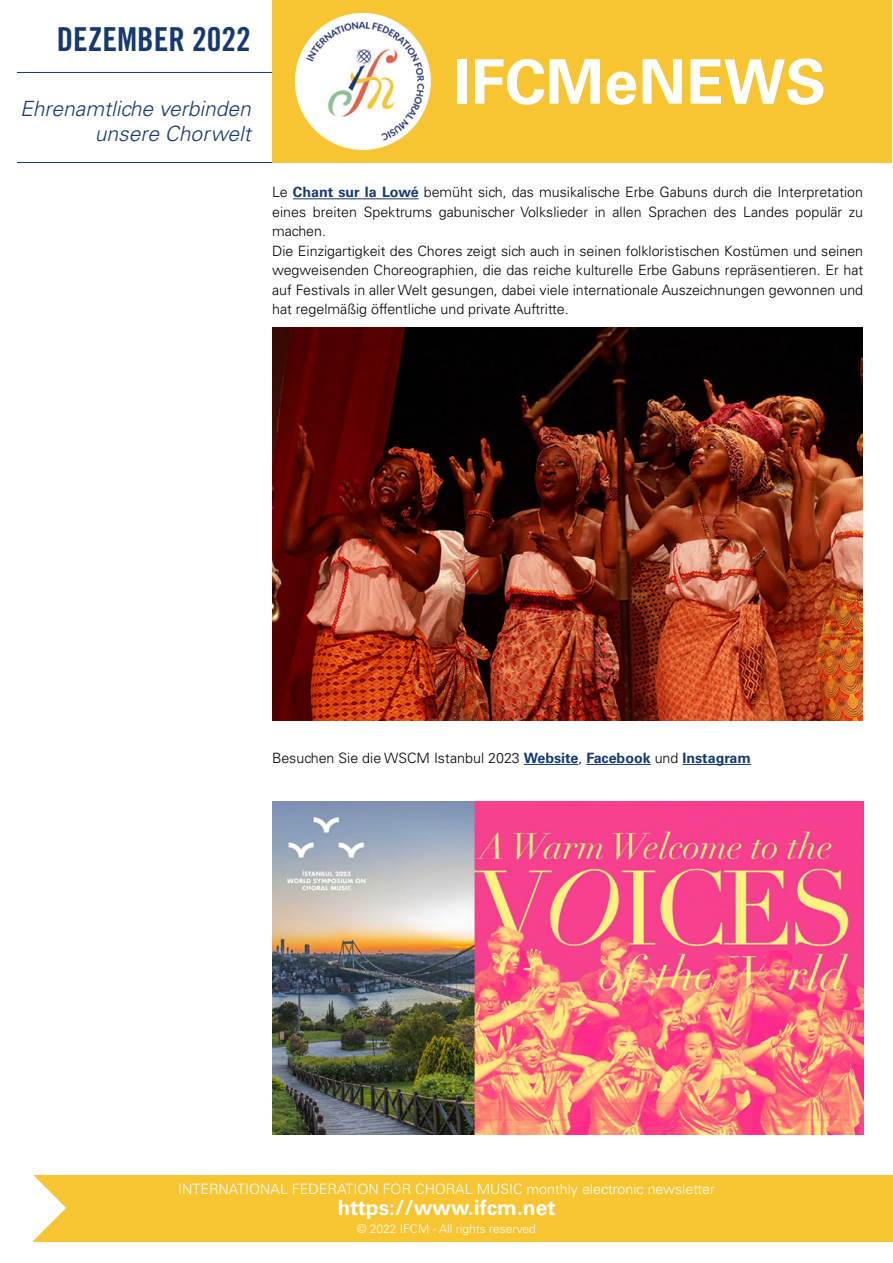
<style>
.page{position:relative;width:893px;height:1263px;background:#fff}
.page>*{position:absolute;margin:0;border:0;box-sizing:border-box;transform-origin:0 0}
.t1{font:700 61.5px "Univers LT Std";color:#fff}
.t2{font:33px "Trade Gothic LT Std Bd Cn 20";color:#153972}
.t3{font:italic 300 21px/25.2px "Univers LT Std";color:#153972;text-align:right}
.t4{font:700 21px "Univers LT Std";color:#fff}
.t5{font:300 14.25px/19.5px "Univers LT Std";color:#000}
.t6{font:300 14.25px "Univers LT Std";color:#fff}
.t7{font:300 12px "Univers LT Std";color:#fff}
.s1{font-weight:700;color:#153972}
</style>
<div class="page">
<hr style="left:293px;top:198px;width:126px;height:1px;background:#153972">
<hr style="left:524px;top:764px;width:54px;height:1px;background:#153972">
<hr style="left:586px;top:764px;width:65px;height:1px;background:#153972">
<hr style="left:682px;top:764px;width:69px;height:1px;background:#153972">
<div style="left:33px;top:1176px;width:860px;height:66px;background:#f7c531"></div>
<svg style="left:33px;top:1175px;width:33px;height:66px"></svg>
<div style="left:272px;top:0;width:619px;height:163px;background:#f7c531"></div>
<img style="left:295px;top:13px;width:135px;height:136px">
<hr style="left:17px;top:72px;width:255px;height:1px;background:#153972">
<hr style="left:17px;top:162px;width:255px;height:1px;background:#153972">
<img style="left:273px;top:327px;width:590px;height:393px">
<img style="left:272px;top:802px;width:591px;height:332px">
<h2 class="t2" style="left:57px;top:19px;width:196px">DEZEMBER 2022</h2>
<h3 class="t3" style="left:20px;top:96px;width:232px">Ehrenamtliche verbinden unsere Chorwelt</h3>
<h1 class="t1" style="left:454px;top:46px;width:374px">IFCMeNEWS</h1>
<p class="t5" style="left:272px;top:183px;width:593px">Le <span class="s1">Chant sur la Lowé</span> bemüht sich, das musikalische Erbe Gabuns durch die Interpretation eines breiten Spektrums gabunischer Volkslieder in allen Sprachen des Landes populär zu machen.<br>Die Einzigartigkeit des Chores zeigt sich auch in seinen folkloristischen Kostümen und seinen wegweisenden Choreographien, die das reiche kulturelle Erbe Gabuns repräsentieren. Er hat auf Festivals in aller Welt gesungen, dabei viele internationale Auszeichnungen gewonnen und hat regelmäßig öffentliche und private Auftritte.</p>
<p class="t5" style="left:272px;top:748px;width:480px">Besuchen Sie die WSCM Istanbul 2023 <span class="s1">Website</span>, <span class="s1">Facebook</span> und <span class="s1">Instagram</span></p>
<p class="t6" style="left:178px;top:1180px;width:538px">INTERNATIONAL FEDERATION FOR CHORAL MUSIC monthly electronic newsletter</p>
<h3 class="t4" style="left:337px;top:1195px;width:220px">https://www.ifcm.net</h3>
<p class="t7" style="left:357px;top:1221px;width:180px">© 2022 IFCM - All rights reserved</p>
</div>
